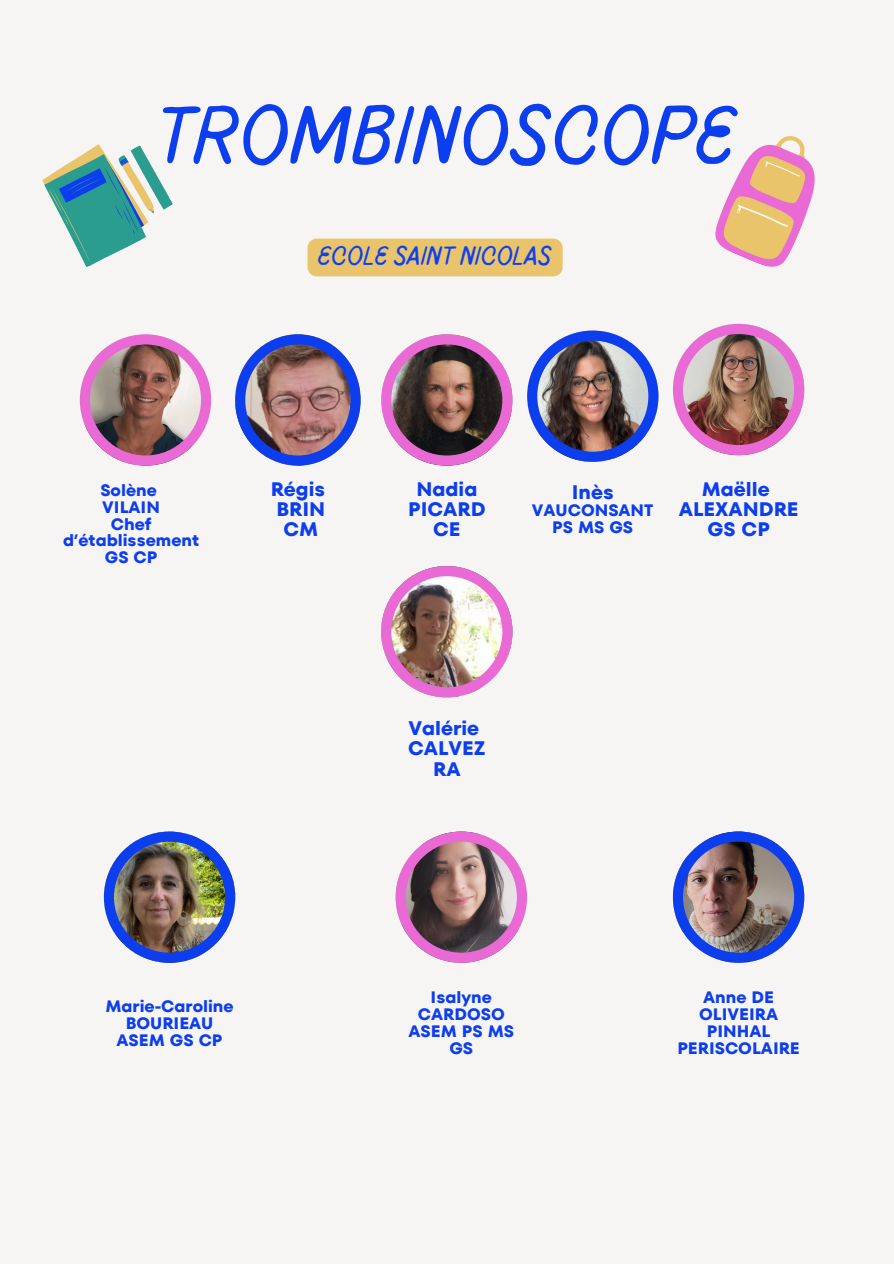
<style>
.page{position:relative;width:894px;height:1264px;background:#fff}
.page>*{position:absolute;margin:0;border:0;box-sizing:border-box;transform-origin:0 0}
.t1{font:100 84px "Pluma";color:#0d3eee}
.t2{font:100 27px "Pluma";color:#0d3eee}
.t3{font:700 19.5px/20.2px "TT Fors";color:#0d3eee}
.t4{font:700 16.5px/16.8px "TT Fors";color:#0d3eee;text-align:center}
</style>
<div class="page">
<div style="left:0;top:0;width:893px;height:1263px;background:#f6f5f4"></div>
<div style="left:307px;top:238px;width:255px;height:38px;background:#e9c46b"></div>
<svg style="left:80px;top:334px;width:131px;height:131px"></svg>
<svg style="left:235px;top:334px;width:125px;height:131px"></svg>
<svg style="left:381px;top:334px;width:131px;height:131px"></svg>
<img style="left:527px;top:330px;width:131px;height:132px">
<svg style="left:672px;top:324px;width:132px;height:131px"></svg>
<img style="left:381px;top:566px;width:131px;height:131px">
<img style="left:104px;top:831px;width:131px;height:131px">
<svg style="left:395px;top:831px;width:132px;height:131px"></svg>
<img style="left:672px;top:831px;width:132px;height:131px">
<svg style="left:42px;top:144px;width:131px;height:123px"></svg>
<svg style="left:715px;top:136px;width:100px;height:131px"></svg>
<h1 class="t1" style="left:156px;top:97px;width:582px">TROMBINOSCOPE</h1>
<h2 class="t2" style="left:318px;top:244px;width:235px">ECOLE SAINT NICOLAS</h2>
<p class="t4" style="left:100px;top:481px;width:58px">Solène</p>
<p class="t4" style="left:102px;top:498px;width:59px">VILAIN</p>
<h3 class="t4" style="left:63px;top:515px;width:137px">Chef d’établissement<br>GS CP</h3>
<p class="t3" style="left:270px;top:479px;width:56px">Régis<br>BRIN</p>
<p class="t3" style="left:283px;top:519px;width:36px">CM</p>
<p class="t3" style="left:408px;top:479px;width:79px;text-align:center">Nadia<br>PICARD</p>
<p class="t3" style="left:433px;top:519px;width:29px">CE</p>
<p class="t3" style="left:571px;top:482px;width:43px">Inès</p>
<p class="t4" style="left:532px;top:502px;width:123px">VAUCONSANT</p>
<p class="t4" style="left:552px;top:519px;width:82px">PS MS GS</p>
<h3 class="t3" style="left:678px;top:479px;width:121px;text-align:center">Maëlle<br>ALEXANDRE</h3>
<p class="t3" style="left:707px;top:519px;width:64px">GS CP</p>
<h3 class="t3" style="left:408px;top:718px;width:79px">Valérie<br>CALVEZ</h3>
<p class="t3" style="left:433px;top:758px;width:29px">RA</p>
<p class="t4" style="left:105px;top:997px;width:130px">Marie-Caroline<br>BOURIEAU</p>
<p class="t4" style="left:116px;top:1031px;width:107px">ASEM GS CP</p>
<p class="t4" style="left:418px;top:989px;width:88px">Isalyne<br>CARDOSO</p>
<p class="t4" style="left:408px;top:1023px;width:107px">ASEM PS MS<br>GS</p>
<p class="t4" style="left:699px;top:989px;width:80px">Anne DE<br>OLIVEIRA<br>PINHAL</p>
<p class="t4" style="left:677px;top:1039px;width:124px">PERISCOLAIRE</p>
</div>
